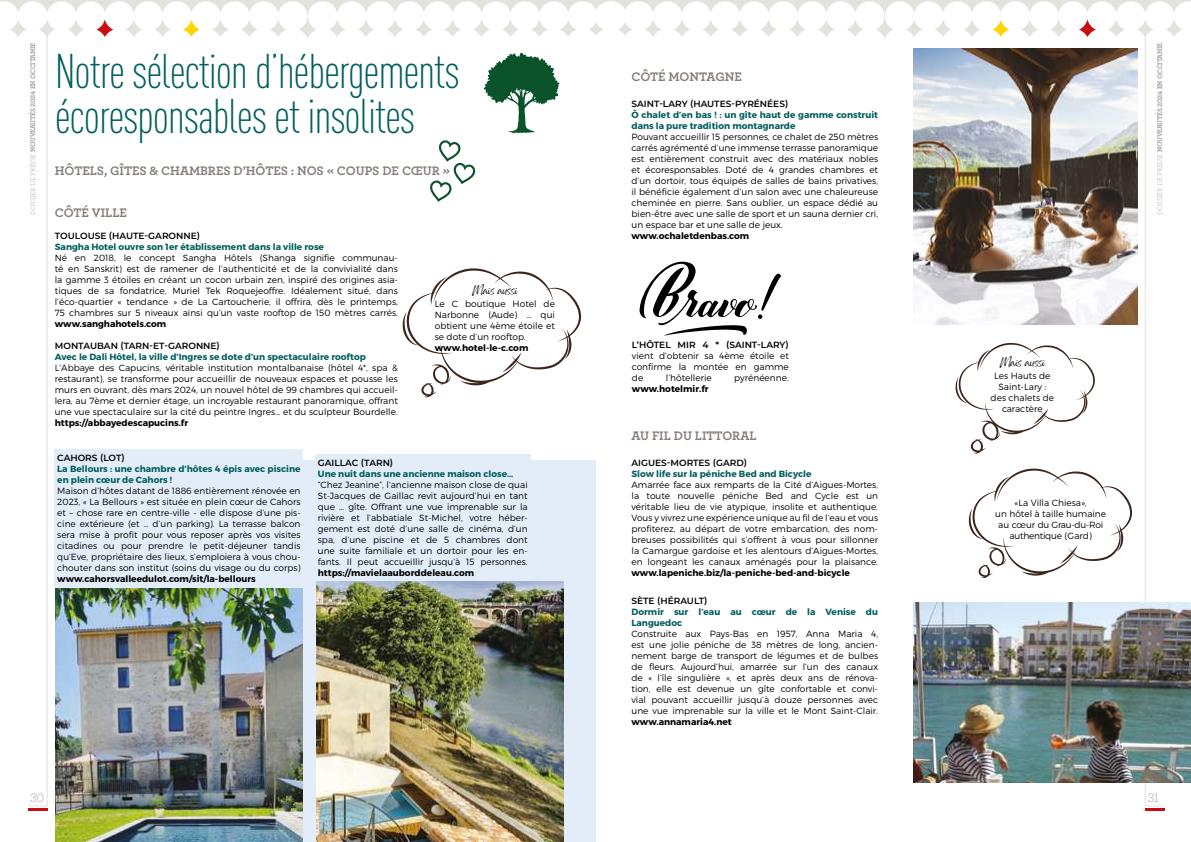
<style>
.page{position:relative;width:1191px;height:842px;background:#fff}
.page>*{position:absolute;margin:0;border:0;box-sizing:border-box;transform-origin:0 0}
.t1{font:300 48px/45px "DIN Cond";letter-spacing:-.025em;color:#005f5d}
.t2{font:700 13px "Archer";color:#867e7a}
.t3{font:300 12.8px "Archer";color:#9d9d9c}
.t4{font:300 9px/11px "Montserrat";color:#000;text-align:justify}
.t5{font:700 9px/11px "Montserrat";color:#005f5d}
.t6{font:700 9px "Montserrat";color:#000}
.t7{font:600 9px "Montserrat";color:#000}
.t8{font:8px "Gellatio";color:#000}
.t9{font:700 7px "Archer";letter-spacing:-.025em;color:#9d9d9c}
.s1{font-weight:300}
</style>
<div class="page">
<hr style="left:1145px;top:808px;width:19px;height:3px;background:#c90c0f">
<hr style="left:28px;top:808px;width:19px;height:3px;background:#c90c0f">
<hr style="left:1145px;top:35px;width:1px;height:771px;background:#e4e2db">
<hr style="left:47px;top:35px;width:1px;height:771px;background:#e4e2db">
<svg style="left:1145px;top:806px;width:19px;height:1px"></svg>
<svg style="left:28px;top:806px;width:19px;height:1px"></svg>
<div style="left:201px;top:460px;width:394px;height:382px;background:#e3edfa"></div>
<svg style="left:402px;top:268px;width:179px;height:130px"></svg>
<svg style="left:639px;top:262px;width:142px;height:74px"></svg>
<img style="left:55px;top:588px;width:247px;height:254px">
<img style="left:316px;top:581px;width:248px;height:261px">
<img style="left:913px;top:133px;width:224px;height:191px">
<img style="left:913px;top:603px;width:278px;height:179px">
<div style="left:54px;top:449px;width:249px;height:139px;background:#e3edfa"></div>
<div style="left:315px;top:454px;width:215px;height:125px;background:#e3edfa"></div>
<svg style="left:0;top:1px;width:1191px;height:132px"></svg>
<svg style="left:955px;top:342px;width:140px;height:112px"></svg>
<svg style="left:968px;top:468px;width:164px;height:110px"></svg>
<svg style="left:430px;top:140px;width:45px;height:62px"></svg>
<p class="t9" style="left:27px;top:215px;width:174px;rotate:-90deg"><span class="s1">DOSSIER DE PRESSE</span> NOUVEAUTÉS 2024 EN OCCITANIE</p>
<h1 class="t1" style="left:55px;top:49px;width:406px">Notre sélection d’hébergements écoresponsables et insolites</h1>
<h2 class="t2" style="left:55px;top:160px;width:397px">HÔTELS, GÎTES &amp; CHAMBRES D’HÔTES : NOS « COUPS DE CŒUR »</h2>
<h2 class="t2" style="left:55px;top:203px;width:74px">CÔTÉ VILLE</h2>
<p class="t7" style="left:55px;top:230px;width:147px">TOULOUSE (HAUTE-GARONNE)</p>
<p class="t5" style="left:55px;top:242px;width:271px">Sangha Hotel ouvre son 1er établissement dans la ville rose</p>
<p class="t4" style="left:55px;top:252px;width:344px">Né en 2018, le concept Sangha Hôtels (Shanga signifie communau&shy;té en Sanskrit) est de ramener de l’authenticité et de la convivialité dans la gamme 3 étoiles en créant un cocon urbain zen, inspiré des origines asia&shy;tiques de sa fondatrice, Muriel Tek Roquejeoffre. Idéalement situé, dans l’éco-quartier « tendance » de La Cartoucherie, il offrira, dès le printemps, 75 chambres sur 5 niveaux ainsi qu’un vaste rooftop de 150 mètres carrés.</p>
<p class="t6" style="left:55px;top:319px;width:113px">www.sanghahotels.com</p>
<p class="t7" style="left:55px;top:340px;width:167px">MONTAUBAN (TARN-ET-GARONNE)</p>
<p class="t5" style="left:55px;top:352px;width:313px">Avec le Dali Hôtel, la ville d’Ingres se dote d’un spectaculaire rooftop</p>
<p class="t4" style="left:55px;top:362px;width:344px">L’Abbaye des Capucins, véritable institution montalbanaise (hôtel 4*, spa &amp; restaurant), se transforme pour accueillir de nouveaux espaces et pousse les murs en ouvrant, dès mars 2024, un nouvel hôtel de 99 chambres qui accueil&shy;lera, au 7ème et dernier étage, un incroyable restaurant panoramique, offrant une vue spectaculaire sur la cité du peintre Ingres… et du sculpteur Bourdelle.</p>
<p class="t6" style="left:55px;top:418px;width:135px">https://abbayedescapucins.fr</p>
<p class="t8" style="left:472px;top:289px;width:47px">Mais aussi</p>
<p class="t4" style="left:435px;top:298px;width:122px">Le C boutique Hotel de Narbonne (Aude) … qui obtient une 4ème étoile et se dote d’un rooftop.</p>
<p class="t6" style="left:435px;top:342px;width:95px">www.hotel-le-c.com</p>
<p class="t7" style="left:57px;top:451px;width:69px">CAHORS (LOT)</p>
<p class="t5" style="left:57px;top:463px;width:245px">La Bellours : une chambre d’hôtes 4 épis avec piscine en plein cœur de Cahors !</p>
<p class="t4" style="left:57px;top:485px;width:245px">Maison d’hôtes datant de 1886 entièrement rénovée en 2023, « La Bellours » est située en plein cœur de Cahors et – chose rare en centre-ville - elle dispose d’une pis&shy;cine extérieure (et … d’un parking). La terrasse balcon sera mise à profit pour vous reposer après vos visites citadines ou pour prendre le petit-déjeuner tandis qu’Eve, propriétaire des lieux, s’emploiera à vous chou&shy;chouter dans son institut (soins du visage ou du corps)</p>
<p class="t6" style="left:57px;top:573px;width:200px">www.cahorsvalleedulot.com/sit/la-bellours</p>
<p class="t7" style="left:318px;top:456px;width:77px">GAILLAC (TARN)</p>
<p class="t5" style="left:318px;top:468px;width:197px">Une nuit dans une ancienne maison close…</p>
<p class="t4" style="left:318px;top:479px;width:211px">“Chez Jeanine”, l’ancienne maison close de quai St-Jacques de Gaillac revit aujourd’hui en tant que … gîte. Offrant une vue imprenable sur la rivière et l’abbatiale St-Michel, votre héber&shy;gement est doté d’une salle de cinéma, d’un spa, d’une piscine et de 5 chambres dont une suite familiale et un dortoir pour les en&shy;fants. Il peut accueillir jusqu’à 15 personnes.</p>
<p class="t6" style="left:318px;top:567px;width:158px">https://mavielaauborddeleau.com</p>
<h2 class="t2" style="left:631px;top:67px;width:112px">CÔTÉ MONTAGNE</h2>
<p class="t7" style="left:631px;top:98px;width:158px">SAINT-LARY (HAUTES-PYRÉNÉES)</p>
<p class="t5" style="left:631px;top:110px;width:248px">Ô chalet d’en bas ! : un gîte haut de gamme construit dans la pure tradition montagnarde</p>
<p class="t4" style="left:631px;top:131px;width:248px">Pouvant accueillir 15 personnes, ce chalet de 250 mètres carrés agrémenté d’une immense terrasse panoramique est entièrement construit avec des matériaux nobles et écoresponsables. Doté de 4 grandes chambres et d’un dortoir, tous équipés de salles de bains privatives, il bénéficie également d’un salon avec une chaleureuse cheminée en pierre. Sans oublier, un espace dédié au bien-être avec une salle de sport et un sauna dernier cri, un espace bar et une salle de jeux.</p>
<p class="t6" style="left:631px;top:230px;width:119px">www.ochaletdenbas.com</p>
<p class="t7" style="left:632px;top:339px;width:158px">L’HÔTEL MIR 4 * (SAINT-LARY)</p>
<p class="t4" style="left:632px;top:350px;width:158px">vient d‘obtenir sa 4ème étoile et confirme la montée en gamme de</p>
<p class="t4" style="left:666px;top:372px;width:47px">l’hôtellerie</p>
<p class="t4" style="left:734px;top:372px;width:56px">pyrénéenne.</p>
<p class="t6" style="left:632px;top:383px;width:78px">www.hotelmir.fr</p>
<h2 class="t2" style="left:631px;top:426px;width:126px">AU FIL DU LITTORAL</h2>
<p class="t7" style="left:631px;top:457px;width:117px">AIGUES-MORTES (GARD)</p>
<p class="t5" style="left:631px;top:469px;width:181px">Slow life sur la péniche Bed and Bicycle</p>
<p class="t4" style="left:631px;top:479px;width:248px">Amarrée face aux remparts de la Cité d’Aigues-Mortes, la toute nouvelle péniche Bed and Cycle est un véritable lieu de vie atypique, insolite et authentique.<br>Vous y vivrez une expérience unique au fil de l’eau et vous profiterez, au départ de votre embarcation, des nom&shy;breuses possibilités qui s’offrent à vous pour sillonner la Camargue gardoise et les alentours d’Aigues-Mortes, en longeant les canaux aménagés pour la plaisance.</p>
<p class="t6" style="left:631px;top:567px;width:220px">www.lapeniche.biz/la-peniche-bed-and-bicycle</p>
<p class="t7" style="left:631px;top:595px;width:78px">SÈTE (HÉRAULT)</p>
<p class="t5" style="left:631px;top:607px;width:248px">Dormir sur l’eau au cœur de la Venise du<br>Languedoc</p>
<p class="t4" style="left:631px;top:628px;width:248px">Construite aux Pays-Bas en 1957, Anna Maria 4, est une jolie péniche de 38 mètres de long, ancien&shy;nement barge de transport de légumes et de bulbes de fleurs. Aujourd’hui, amarrée sur l’un des canaux de « l’île singulière », et après deux ans de rénova&shy;tion, elle est devenue un gîte confortable et convi&shy;vial pouvant accueillir jusqu’à douze personnes avec une vue imprenable sur la ville et le Mont Saint-Clair.</p>
<p class="t6" style="left:631px;top:716px;width:102px">www.annamaria4.net</p>
<p class="t9" style="left:1154px;top:215px;width:174px;rotate:-90deg"><span class="s1">DOSSIER DE PRESSE</span> NOUVEAUTÉS 2024 EN OCCITANIE</p>
<p class="t8" style="left:999px;top:361px;width:47px">Mais aussi</p>
<p class="t4" style="left:990px;top:370px;width:65px;text-align:center">Les Hauts de<br>Saint-Lary : des chalets de caractère</p>
<p class="t4" style="left:995px;top:497px;width:112px;text-align:center">«La Villa Chiesa»,<br>un hôtel à taille humaine au cœur du Grau-du-Roi authentique (Gard)</p>
<h3 class="t3" style="left:31px;top:789px;width:15px">30</h3>
<h3 class="t3" style="left:1147px;top:789px;width:12px">31</h3>
</div>
